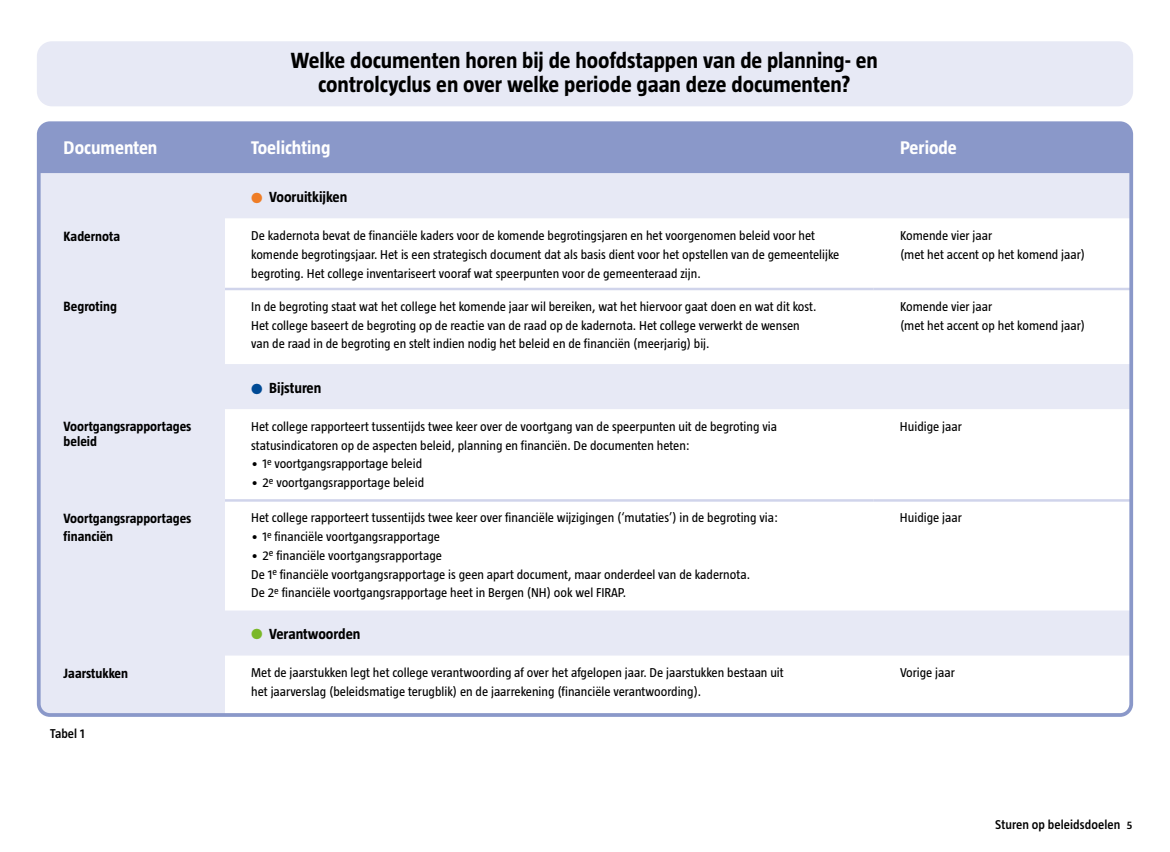
<style>
.page{position:relative;width:1170px;height:852px;background:#fff}
.page>*{position:absolute;margin:0;border:0;box-sizing:border-box;transform-origin:0 0}
.t1{font:700 22.5px/23.8px "Taz";letter-spacing:-.005em;color:#000;text-align:center}
.t2{font:700 18.75px "Taz";color:#fff}
.t3{font:700 15px "Taz";color:#000}
.t4{font:700 13.75px/15px "Taz";color:#000}
.t5{font:13.12px/18.8px "Taz";color:#000}
.t6{font:600 13.12px "Taz";letter-spacing:.005em;color:#000}
.s1{color:#ef7d26}
.s2{color:#004a95}
.s3{color:#7ab828}
.s4{font-size:11.25px}
</style>
<div class="page">
<div style="left:37px;top:41px;width:1096px;height:65px;background:#e7e9f5;border-radius:15px"></div>
<div style="left:42px;top:126px;width:1086px;height:47px;background:#8a98c9"></div>
<div style="left:42px;top:173px;width:1086px;height:482px;background:#e7e9f5"></div>
<svg style="left:225px;top:218px;width:903px;height:493px"></svg>
<hr style="left:225px;top:499px;width:345px;height:2px;background:#d0d4eb">
<hr style="left:570px;top:499px;width:304px;height:2px;background:#d0d4eb">
<hr style="left:874px;top:499px;width:257px;height:2px;background:#d0d4eb">
<hr style="left:225px;top:288px;width:345px;height:2px;background:#d0d4eb">
<hr style="left:570px;top:288px;width:304px;height:2px;background:#d0d4eb">
<hr style="left:874px;top:288px;width:257px;height:2px;background:#d0d4eb">
<div style="left:37px;top:121px;width:1096px;height:595px;border:4px solid #8a98c9;border-radius:11px"></div>
<h1 class="t1" style="left:291px;top:49px;width:589px">Welke documenten horen bij de hoofdstappen van de planning- en controlcyclus en over welke periode gaan deze documenten?</h1>
<h2 class="t2" style="left:64px;top:137px;width:95px">Documenten</h2>
<h2 class="t2" style="left:251px;top:137px;width:81px">Toelichting</h2>
<h2 class="t2" style="left:900px;top:137px;width:58px">Periode</h2>
<p class="t3" style="left:251px;top:189px;width:98px"><span class="s1">•</span> Vooruitkijken</p>
<p class="t4" style="left:64px;top:228px;width:58px">Kadernota</p>
<p class="t5" style="left:251px;top:226px;width:590px">De kadernota bevat de financiële kaders voor de komende begrotingsjaren en het voorgenomen beleid voor het komende begrotingsjaar. Het is een strategisch document dat als basis dient voor het opstellen van de gemeentelijke begroting. Het college inventariseert vooraf wat speerpunten voor de gemeenteraad zijn.</p>
<p class="t5" style="left:900px;top:226px;width:187px">Komende vier jaar<br>(met het accent op het komend jaar)</p>
<p class="t4" style="left:64px;top:299px;width:55px">Begroting</p>
<p class="t5" style="left:251px;top:297px;width:567px">In de begroting staat wat het college het komende jaar wil bereiken, wat het hiervoor gaat doen en wat dit kost.<br>Het college baseert de begroting op de reactie van de raad op de kadernota. Het college verwerkt de wensen van de raad in de begroting en stelt indien nodig het beleid en de financiën (meerjarig) bij.</p>
<p class="t5" style="left:900px;top:297px;width:187px">Komende vier jaar<br>(met het accent op het komend jaar)</p>
<p class="t3" style="left:251px;top:379px;width:72px"><span class="s2">•</span> Bijsturen</p>
<p class="t4" style="left:64px;top:419px;width:129px">Voortgangsrapportages beleid</p>
<p class="t5" style="left:251px;top:417px;width:527px">Het college rapporteert tussentijds twee keer over de voortgang van de speerpunten uit de begroting via statusindicatoren op de aspecten beleid, planning en financiën. De documenten heten:</p>
<p class="t5" style="left:251px;top:454px;width:172px">• 1<sup>e</sup> voortgangsrapportage beleid</p>
<p class="t5" style="left:251px;top:473px;width:174px">• 2<sup>e</sup> voortgangsrapportage beleid</p>
<p class="t5" style="left:900px;top:417px;width:63px">Huidige jaar</p>
<p class="t4" style="left:64px;top:508px;width:129px;line-height:18.8px">Voortgangsrapportages financiën</p>
<p class="t5" style="left:251px;top:508px;width:528px">Het college rapporteert tussentijds twee keer over financiële wijzigingen (‘mutaties’) in de begroting via:</p>
<p class="t5" style="left:251px;top:527px;width:190px">• 1<sup>e</sup> financiële voortgangsrapportage</p>
<p class="t5" style="left:251px;top:545px;width:500px">• 2<sup>e</sup> financiële voortgangsrapportage<br>De 1<sup>e</sup> financiële voortgangsrapportage is geen apart document, maar onderdeel van de kadernota.<br>De 2<sup>e</sup> financiële voortgangsrapportage heet in Bergen (NH) ook wel FIRAP.</p>
<p class="t3" style="left:251px;top:625px;width:111px"><span class="s3">•</span> Verantwoorden</p>
<p class="t5" style="left:900px;top:508px;width:63px">Huidige jaar</p>
<p class="t4" style="left:64px;top:665px;width:66px">Jaarstukken</p>
<p class="t5" style="left:251px;top:663px;width:534px">Met de jaarstukken legt het college verantwoording af over het afgelopen jaar. De jaarstukken bestaan uit het jaarverslag (beleidsmatige terugblik) en de jaarrekening (financiële verantwoording).</p>
<p class="t5" style="left:900px;top:663px;width:56px">Vorige jaar</p>
<p class="t6" style="left:50px;top:726px;width:36px">Tabel 1</p>
<p class="t6" style="left:995px;top:817px;width:139px">Sturen op beleidsdoelen <span class="s4">5</span></p>
</div>
